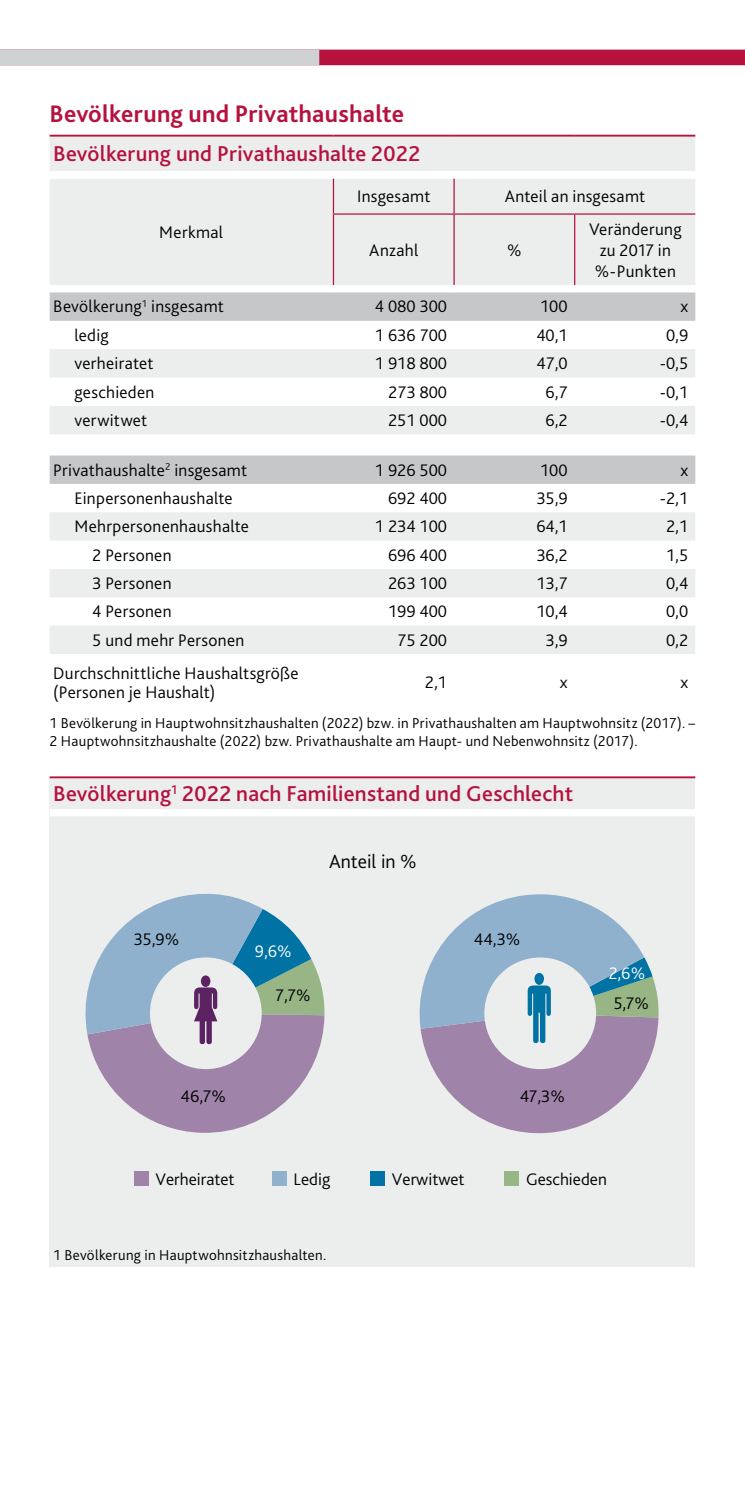
<style>
.page{position:relative;width:745px;height:1489px;background:#fff}
.page>*{position:absolute;margin:0;border:0;box-sizing:border-box;transform-origin:0 0}
.Headline_Tabelle{font:700 25px "Bliss 2";letter-spacing:.01em;color:#b5123e}
.Tabelle_rote_Übersch{font:500 22.5px "Bliss 2";letter-spacing:.01em;color:#b5123e}
.t1{font:300 20px "Bliss 2";color:#000}
.Tabellentext{font:300 17.5px/18.8px "Bliss 2";letter-spacing:.015em;color:#000}
.Tabelle_rb{font:300 17.5px "Bliss 2";color:#000}
.Tabellenkopf{font:300 17.5px/21px "Bliss 2";letter-spacing:.02em;color:#000;text-align:center}
.t2{font:300 17.5px "Bliss 2";color:#fff}
.Fussnote{font:300 15px "Bliss 2";letter-spacing:.02em;color:#000}
</style>
<div class="page">
<svg style="left:50px;top:137px;width:644px;height:517px;fill:#eceded"></svg>
<div style="left:50px;top:171px;width:644px;height:8px;background:#fff"></div>
<svg style="left:50px;top:292px;width:644px;height:192px"></svg>
<hr style="left:332px;top:179px;width:2px;height:34px;background:#b5123e">
<hr style="left:453px;top:179px;width:1px;height:34px;background:#b5123e">
<hr style="left:332px;top:213px;width:122px;height:2px;background:#b5123e">
<hr style="left:332px;top:215px;width:2px;height:70px;background:#b5123e">
<hr style="left:454px;top:213px;width:120px;height:2px;background:#b5123e">
<hr style="left:453px;top:215px;width:1px;height:70px;background:#b5123e">
<hr style="left:574px;top:213px;width:120px;height:2px;background:#b5123e">
<hr style="left:573px;top:215px;width:2px;height:70px;background:#b5123e">
<hr style="left:50px;top:135px;width:283px;height:2px;background:#b5123e">
<hr style="left:333px;top:135px;width:121px;height:2px;background:#b5123e">
<hr style="left:454px;top:135px;width:120px;height:2px;background:#b5123e">
<hr style="left:574px;top:135px;width:120px;height:2px;background:#b5123e">
<div style="left:0;top:50px;width:744px;height:15px;background:#b5123e"></div>
<div style="left:0;top:50px;width:319px;height:15px;background:#d0d1d2"></div>
<div style="left:50px;top:810px;width:644px;height:456px;background:#eceded"></div>
<div style="left:272px;top:1171px;width:14px;height:14px;background:#8fb1cd"></div>
<div style="left:134px;top:1171px;width:14px;height:14px;background:#a083a8"></div>
<div style="left:504px;top:1171px;width:14px;height:14px;background:#98b586"></div>
<div style="left:370px;top:1171px;width:14px;height:14px;background:#0073a4"></div>
<svg style="left:85px;top:893px;width:239px;height:240px"></svg>
<svg style="left:419px;top:894px;width:239px;height:240px"></svg>
<div style="left:50px;top:777px;width:644px;height:35px;background:#eceded"></div>
<hr style="left:50px;top:776px;width:644px;height:2px;background:#b5123e">
<div style="left:50px;top:809px;width:644px;height:7px;background:#fff"></div>
<p class="Headline_Tabelle" style="left:50px;top:99px;width:356px">Bevölkerung und Privathaushalte</p>
<p class="Tabelle_rote_Übersch" style="left:53px;top:140px;width:368px">Bevölkerung und Privathaushalte 2022</p>
<p class="Tabellenkopf" style="left:159px;top:221px;width:65px">Merkmal</p>
<p class="Tabellenkopf" style="left:357px;top:185px;width:75px">Insgesamt</p>
<p class="Tabellenkopf" style="left:504px;top:185px;width:142px">Anteil an insgesamt</p>
<p class="Tabellenkopf" style="left:369px;top:239px;width:50px">Anzahl</p>
<p class="Tabellenkopf" style="left:507px;top:239px;width:16px">%</p>
<p class="Tabellenkopf" style="left:588px;top:218px;width:94px">Veränderung zu 2017 in %-Punkten</p>
<p class="Tabellentext" style="left:53px;top:297px;width:172px">Bevölkerung<sup>1</sup> insgesamt</p>
<p class="Tabelle_rb" style="left:374px;top:296px;width:73px">4 080 300</p>
<p class="Tabelle_rb" style="left:539px;top:296px;width:29px">100</p>
<p class="Tabelle_rb" style="left:680px;top:296px;width:9px">x</p>
<p class="Tabellentext" style="left:74px;top:325px;width:36px">ledig</p>
<p class="Tabelle_rb" style="left:374px;top:324px;width:73px">1 636 700</p>
<p class="Tabelle_rb" style="left:536px;top:324px;width:33px">40,1</p>
<p class="Tabelle_rb" style="left:665px;top:324px;width:24px">0,9</p>
<p class="Tabellentext" style="left:74px;top:353px;width:80px">verheiratet</p>
<p class="Tabelle_rb" style="left:374px;top:352px;width:73px">1 918 800</p>
<p class="Tabelle_rb" style="left:536px;top:352px;width:33px">47,0</p>
<p class="Tabelle_rb" style="left:659px;top:352px;width:30px">-0,5</p>
<p class="Tabellentext" style="left:74px;top:382px;width:81px">geschieden</p>
<p class="Tabelle_rb" style="left:388px;top:381px;width:60px">273 800</p>
<p class="Tabelle_rb" style="left:545px;top:381px;width:24px">6,7</p>
<p class="Tabelle_rb" style="left:659px;top:381px;width:30px">-0,1</p>
<p class="Tabellentext" style="left:74px;top:410px;width:74px">verwitwet</p>
<p class="Tabelle_rb" style="left:388px;top:409px;width:60px">251 000</p>
<p class="Tabelle_rb" style="left:545px;top:409px;width:24px">6,2</p>
<p class="Tabelle_rb" style="left:659px;top:409px;width:30px">-0,4</p>
<p class="Tabellentext" style="left:53px;top:460px;width:195px">Privathaushalte<sup>2</sup> insgesamt</p>
<p class="Tabelle_rb" style="left:374px;top:459px;width:73px">1 926 500</p>
<p class="Tabelle_rb" style="left:539px;top:459px;width:29px">100</p>
<p class="Tabelle_rb" style="left:680px;top:459px;width:9px">x</p>
<p class="Tabellentext" style="left:74px;top:488px;width:159px">Einpersonenhaushalte</p>
<p class="Tabelle_rb" style="left:388px;top:487px;width:60px">692 400</p>
<p class="Tabelle_rb" style="left:536px;top:487px;width:33px">35,9</p>
<p class="Tabelle_rb" style="left:659px;top:487px;width:30px">-2,1</p>
<p class="Tabellentext" style="left:74px;top:516px;width:176px">Mehrpersonenhaushalte</p>
<p class="Tabelle_rb" style="left:374px;top:515px;width:73px">1 234 100</p>
<p class="Tabelle_rb" style="left:536px;top:515px;width:33px">64,1</p>
<p class="Tabelle_rb" style="left:665px;top:515px;width:24px">2,1</p>
<p class="Tabellentext" style="left:92px;top:545px;width:81px">2 Personen</p>
<p class="Tabelle_rb" style="left:388px;top:544px;width:60px">696 400</p>
<p class="Tabelle_rb" style="left:536px;top:544px;width:33px">36,2</p>
<p class="Tabelle_rb" style="left:665px;top:544px;width:24px">1,5</p>
<p class="Tabellentext" style="left:92px;top:573px;width:81px">3 Personen</p>
<p class="Tabelle_rb" style="left:388px;top:572px;width:60px">263 100</p>
<p class="Tabelle_rb" style="left:536px;top:572px;width:33px">13,7</p>
<p class="Tabelle_rb" style="left:665px;top:572px;width:24px">0,4</p>
<p class="Tabellentext" style="left:92px;top:601px;width:81px">4 Personen</p>
<p class="Tabelle_rb" style="left:388px;top:600px;width:60px">199 400</p>
<p class="Tabelle_rb" style="left:536px;top:600px;width:33px">10,4</p>
<p class="Tabelle_rb" style="left:665px;top:600px;width:24px">0,0</p>
<p class="Tabellentext" style="left:92px;top:630px;width:153px">5 und mehr Personen</p>
<p class="Tabelle_rb" style="left:397px;top:629px;width:51px">75 200</p>
<p class="Tabelle_rb" style="left:545px;top:629px;width:24px">3,9</p>
<p class="Tabelle_rb" style="left:665px;top:629px;width:24px">0,2</p>
<p class="Tabellentext" style="left:53px;top:663px;width:247px">Durchschnittliche Haushaltsgröße (Personen je Haushalt)</p>
<p class="Tabelle_rb" style="left:424px;top:671px;width:24px">2,1</p>
<p class="Tabelle_rb" style="left:559px;top:671px;width:9px">x</p>
<p class="Tabelle_rb" style="left:680px;top:671px;width:9px">x</p>
<p class="Fussnote" style="left:50px;top:713px;width:646px">1 Bevölkerung in Hauptwohnsitzhaushalten (2022) bzw. in Privathaushalten am Hauptwohnsitz (2017). –</p>
<p class="Fussnote" style="left:50px;top:731px;width:589px">2 Hauptwohnsitzhaushalte (2022) bzw. Privathaushalte am Haupt- und Nebenwohnsitz (2017).</p>
<p class="Tabelle_rote_Übersch" style="left:53px;top:779px;width:521px">Bevölkerung<sup>1</sup> 2022 nach Familienstand und Geschlecht</p>
<p class="Tabellentext" style="left:134px;top:929px;width:47px">35,9%</p>
<p class="t1" style="left:329px;top:849px;width:89px">Anteil in %</p>
<p class="t2" style="left:255px;top:940px;width:38px">9,6%</p>
<p class="Tabellentext" style="left:276px;top:985px;width:36px">7,7%</p>
<p class="Tabellentext" style="left:180px;top:1085px;width:47px">46,7%</p>
<p class="Tabellentext" style="left:473px;top:929px;width:48px">44,3%</p>
<p class="Tabellentext" style="left:519px;top:1085px;width:47px">47,3%</p>
<p class="t2" style="left:608px;top:962px;width:38px">2,6%</p>
<p class="Tabellentext" style="left:613px;top:992px;width:37px">5,7%</p>
<p class="Tabellentext" style="left:155px;top:1169px;width:81px">Verheiratet</p>
<p class="Tabellentext" style="left:293px;top:1169px;width:38px">Ledig</p>
<p class="Tabellentext" style="left:391px;top:1169px;width:74px">Verwitwet</p>
<p class="Tabellentext" style="left:525px;top:1169px;width:82px">Geschieden</p>
<p class="Fussnote" style="left:53px;top:1245px;width:274px">1 Bevölkerung in Hauptwohnsitzhaushalten.</p>
</div>
